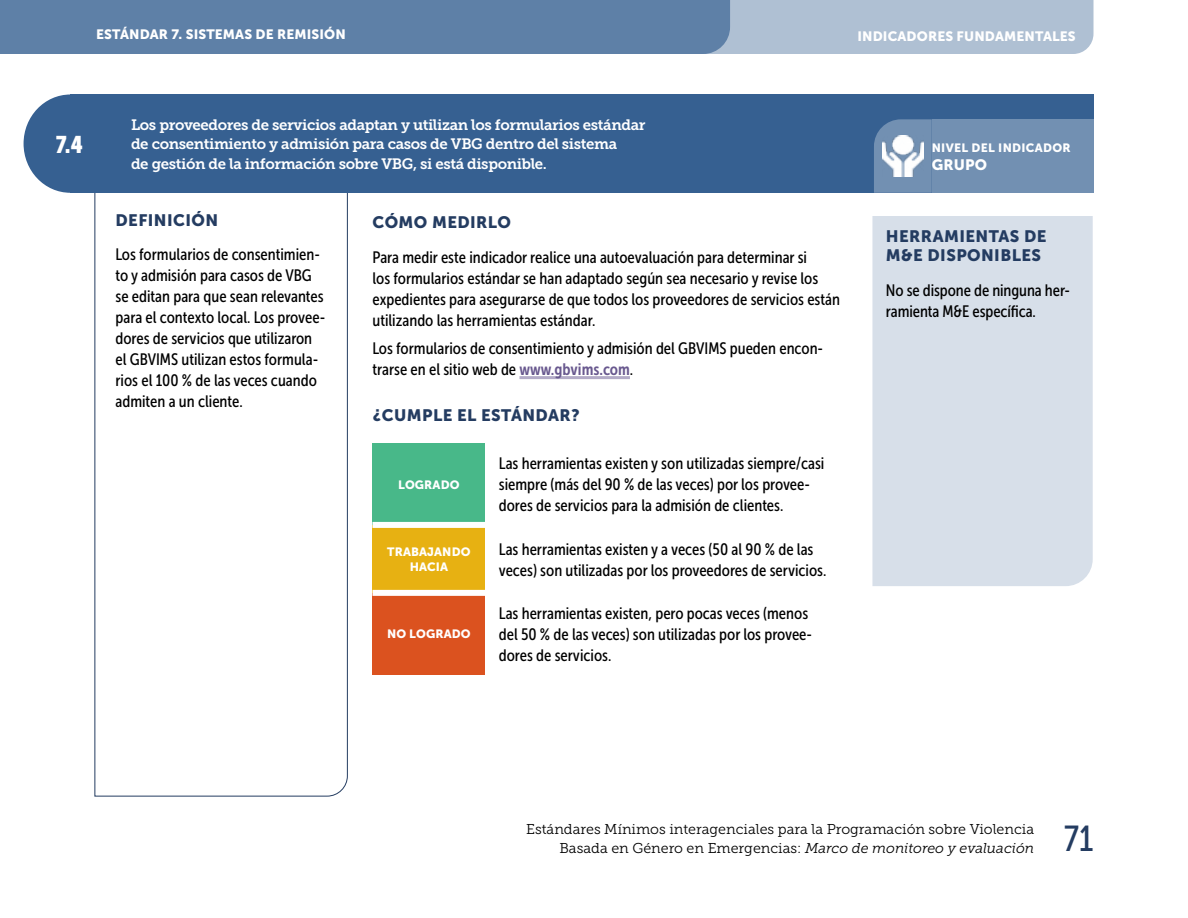
<style>
.page{position:relative;width:1188px;height:918px;background:#fff}
.page>*{position:absolute;margin:0;border:0;box-sizing:border-box;transform-origin:0 0}
.t1{font:36px "Museo Sans Cond 500";color:#243c61}
.t2{font:24px "Museo Sans Cond 900";color:#fff}
.t3{font:16.5px/21px "Museo Sans Cond 500";color:#000}
.t4{font:16.5px/19.5px "Museo Sans 900";letter-spacing:.025em;color:#243c61}
.t5{font:15px/19.5px "Museo Slab 700";letter-spacing:-.025em;color:#fff}
.t6{font:15px "Museo Sans 900";letter-spacing:.01em;color:#fff}
.t7{font:14.25px/18.8px "Museo Slab 300";color:#000;text-align:right}
.t8{font:13.5px "Museo Sans 900";letter-spacing:.01em;color:#fff}
.t9{font:12px/15px "Museo Sans 900";letter-spacing:.01em;color:#fff;text-align:center}
.s1{font-family:"Museo Sans Cond 700";color:#69598f}
.s2{font-style:italic}
</style>
<div class="page">
<svg style="left:0;top:0;width:1094px;height:54px;background:#7995b5"></svg>
<svg style="left:94px;top:193px;width:254px;height:604px"></svg>
<div style="left:70px;top:95px;width:1024px;height:98px;background:#366091"></div>
<div style="left:872px;top:216px;width:221px;height:370px;background:#d7dfe9"></div>
<div style="left:24px;top:95px;width:93px;height:98px;background:#366091;border-radius:50%"></div>
<hr style="left:519px;top:376px;width:111px;height:3px;background:#b3abc7">
<div style="left:932px;top:119px;width:162px;height:74px;background:#7290b2"></div>
<div style="left:372px;top:444px;width:113px;height:81px;background:#48b889"></div>
<div style="left:372px;top:525px;width:113px;height:68px;background:#e7b112"></div>
<div style="left:372px;top:593px;width:113px;height:81px;background:#db521f"></div>
<div style="left:372px;top:522px;width:113px;height:6px;background:#fff"></div>
<div style="left:372px;top:590px;width:113px;height:6px;background:#fff"></div>
<svg style="left:874px;top:119px;width:58px;height:74px;background:#708eb1"></svg>
<img style="left:883px;top:136px;width:40px;height:40px">
<p class="t8" style="left:96px;top:27px;width:251px">ESTÁNDAR 7. SISTEMAS DE REMISIÓN</p>
<p class="t8" style="left:857px;top:28px;width:220px">INDICADORES FUNDAMENTALES</p>
<h2 class="t2" style="left:56px;top:131px;width:28px">7.4</h2>
<p class="t5" style="left:131px;top:115px;width:516px">Los proveedores de servicios adaptan y utilizan los formularios estándar de consentimiento y admisión para casos de VBG dentro del sistema<br>de gestión de la información sobre VBG, si está disponible.</p>
<p class="t4" style="left:116px;top:210px;width:104px">DEFINICIÓN</p>
<p class="t3" style="left:116px;top:244px;width:211px">Los formularios de consentimien&shy;to y admisión para casos de VBG se editan para que sean relevantes para el contexto local. Los provee&shy;dores de servicios que utilizaron el GBVIMS utilizan estos formula&shy;rios el 100 % de las veces cuando admiten a un cliente.</p>
<p class="t4" style="left:372px;top:213px;width:140px">CÓMO MEDIRLO</p>
<p class="t3" style="left:372px;top:247px;width:469px">Para medir este indicador realice una autoevaluación para determinar si<br>los formularios estándar se han adaptado según sea necesario y revise los expedientes para asegurarse de que todos los proveedores de servicios están utilizando las herramientas estándar.</p>
<p class="t3" style="left:372px;top:338px;width:452px">Los formularios de consentimiento y admisión del GBVIMS pueden encon&shy;trarse en el sitio web de <span class="s1">www.gbvims.com</span>.</p>
<p class="t4" style="left:372px;top:406px;width:209px">¿CUMPLE EL ESTÁNDAR?</p>
<p class="t9" style="left:398px;top:477px;width:63px">LOGRADO</p>
<p class="t3" style="left:499px;top:453px;width:327px">Las herramientas existen y son utilizadas siempre/casi siempre (más del 90 % de las veces) por los provee&shy;dores de servicios para la admisión de clientes.</p>
<p class="t9" style="left:387px;top:544px;width:85px">TRABAJANDO<br>HACIA</p>
<p class="t3" style="left:499px;top:538px;width:329px">Las herramientas existen y a veces (50 al 90 % de las veces) son utilizadas por los proveedores de servicios.</p>
<p class="t9" style="left:387px;top:626px;width:85px">NO LOGRADO</p>
<p class="t3" style="left:499px;top:603px;width:315px">Las herramientas existen, pero pocas veces (menos del 50 % de las veces) son utilizadas por los provee&shy;dores de servicios.</p>
<p class="t9" style="left:932px;top:140px;width:140px">NIVEL DEL INDICADOR</p>
<p class="t6" style="left:932px;top:156px;width:57px">GRUPO</p>
<p class="t4" style="left:886px;top:226px;width:162px">HERRAMIENTAS DE<br>M&amp;E DISPONIBLES</p>
<p class="t3" style="left:886px;top:280px;width:186px">No se dispone de ninguna her&shy;ramienta M&amp;E específica.</p>
<p class="t7" style="left:526px;top:820px;width:510px">Estándares Mínimos interagenciales para la Programación sobre Violencia<br>Basada en Género en Emergencias: <span class="s2">Marco de monitoreo y evaluación</span></p>
<h1 class="t1" style="left:1064px;top:818px;width:31px">71</h1>
</div>
